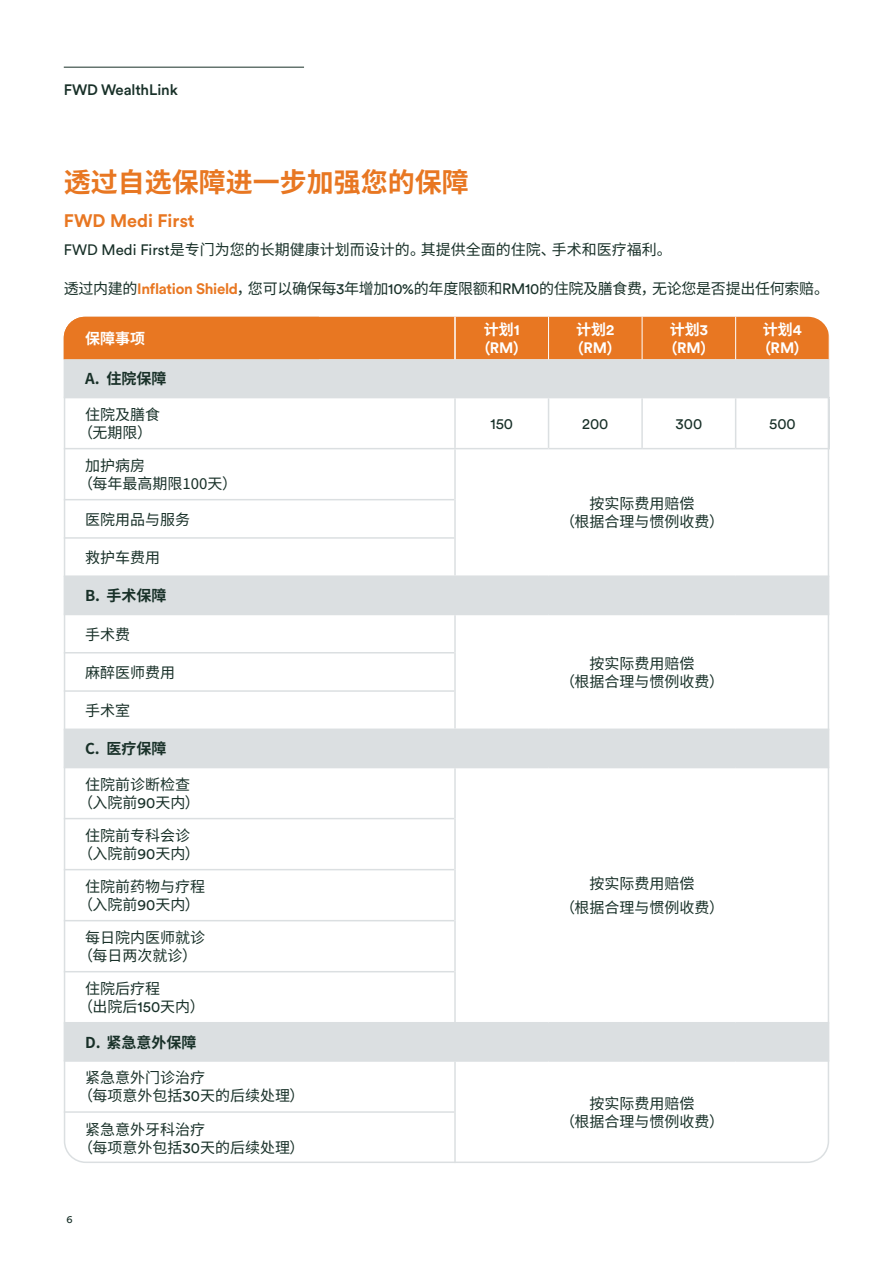
<style>
.page{position:relative;width:893px;height:1263px;background:#fff}
.page>*{position:absolute;margin:0;border:0;box-sizing:border-box;transform-origin:0 0}
.t1{font:700 27px "Noto Sans SC";color:#e87722}
.t2{font:700 18px "FWD Circular";color:#e87722}
.t3{font:15px/18px "Noto Sans SC";color:#183028;text-align:center}
.t4{font:15px "Noto Sans SC";letter-spacing:-.02em;color:#183028}
.t5{font:700 15px "Noto Sans SC";color:#183028}
.t6{font:700 15px "Noto Sans SC";color:#fff}
.t7{font:700 15px "FWD Circular";color:#fff}
.t8{font:500 15px "FWD Circular";letter-spacing:-.005em;color:#183028}
.t9{font:15px "FWD Circular";color:#183028}
.t10{font:10.5px "FWD Circular";color:#183028}
.s1{font-family:"FWD Circular"}
.s2{font-family:"FWD Circular";font-weight:700;color:#e87722}
</style>
<div class="page">
<hr style="left:64px;top:67px;width:240px;height:1px;background:#183028">
<div style="left:64px;top:317px;width:765px;height:42px;background:#e87722"></div>
<svg style="left:64px;top:359px;width:765px;height:701px"></svg>
<hr style="left:454px;top:359px;width:2px;height:38px;background:#dbdfe1">
<hr style="left:64px;top:397px;width:391px;height:1px;background:#dbdfe1">
<hr style="left:455px;top:397px;width:94px;height:1px;background:#dbdfe1">
<hr style="left:549px;top:397px;width:93px;height:1px;background:#dbdfe1">
<hr style="left:642px;top:397px;width:94px;height:1px;background:#dbdfe1">
<hr style="left:736px;top:397px;width:94px;height:1px;background:#dbdfe1">
<hr style="left:454px;top:449px;width:2px;height:51px;background:#dbdfe1">
<hr style="left:454px;top:500px;width:2px;height:38px;background:#dbdfe1">
<hr style="left:454px;top:538px;width:2px;height:37px;background:#dbdfe1">
<hr style="left:454px;top:577px;width:2px;height:37px;background:#dbdfe1">
<hr style="left:454px;top:615px;width:2px;height:38px;background:#dbdfe1">
<hr style="left:454px;top:653px;width:2px;height:38px;background:#dbdfe1">
<hr style="left:454px;top:691px;width:2px;height:37px;background:#dbdfe1">
<hr style="left:454px;top:730px;width:2px;height:37px;background:#dbdfe1">
<hr style="left:454px;top:768px;width:2px;height:51px;background:#dbdfe1">
<hr style="left:454px;top:819px;width:2px;height:51px;background:#dbdfe1">
<hr style="left:454px;top:870px;width:2px;height:51px;background:#dbdfe1">
<hr style="left:454px;top:921px;width:2px;height:51px;background:#dbdfe1">
<hr style="left:454px;top:972px;width:2px;height:50px;background:#dbdfe1">
<hr style="left:454px;top:1023px;width:2px;height:37px;background:#dbdfe1">
<hr style="left:454px;top:1062px;width:2px;height:50px;background:#dbdfe1">
<hr style="left:454px;top:1112px;width:2px;height:51px;background:#dbdfe1">
<hr style="left:64px;top:652px;width:390px;height:1px;background:#dbdfe1">
<hr style="left:64px;top:690px;width:390px;height:2px;background:#dbdfe1">
<hr style="left:64px;top:728px;width:391px;height:2px;background:#dbdfe1">
<hr style="left:455px;top:728px;width:94px;height:2px;background:#dbdfe1">
<hr style="left:549px;top:728px;width:93px;height:2px;background:#dbdfe1">
<hr style="left:642px;top:728px;width:94px;height:2px;background:#dbdfe1">
<hr style="left:736px;top:728px;width:93px;height:2px;background:#dbdfe1">
<hr style="left:64px;top:767px;width:391px;height:1px;background:#dbdfe1">
<hr style="left:455px;top:767px;width:94px;height:1px;background:#dbdfe1">
<hr style="left:549px;top:767px;width:93px;height:1px;background:#dbdfe1">
<hr style="left:642px;top:767px;width:94px;height:1px;background:#dbdfe1">
<hr style="left:736px;top:767px;width:93px;height:1px;background:#dbdfe1">
<hr style="left:64px;top:818px;width:390px;height:1px;background:#dbdfe1">
<hr style="left:64px;top:869px;width:390px;height:1px;background:#dbdfe1">
<hr style="left:64px;top:920px;width:390px;height:1px;background:#dbdfe1">
<hr style="left:64px;top:971px;width:390px;height:1px;background:#dbdfe1">
<hr style="left:64px;top:1022px;width:391px;height:1px;background:#dbdfe1">
<hr style="left:455px;top:1022px;width:94px;height:1px;background:#dbdfe1">
<hr style="left:549px;top:1022px;width:93px;height:1px;background:#dbdfe1">
<hr style="left:642px;top:1022px;width:94px;height:1px;background:#dbdfe1">
<hr style="left:736px;top:1022px;width:93px;height:1px;background:#dbdfe1">
<hr style="left:64px;top:1060px;width:391px;height:2px;background:#dbdfe1">
<hr style="left:455px;top:1060px;width:94px;height:2px;background:#dbdfe1">
<hr style="left:549px;top:1060px;width:93px;height:2px;background:#dbdfe1">
<hr style="left:642px;top:1060px;width:94px;height:2px;background:#dbdfe1">
<hr style="left:736px;top:1060px;width:93px;height:2px;background:#dbdfe1">
<hr style="left:64px;top:1111px;width:390px;height:2px;background:#dbdfe1">
<hr style="left:64px;top:614px;width:391px;height:1px;background:#dbdfe1">
<hr style="left:455px;top:614px;width:94px;height:1px;background:#dbdfe1">
<hr style="left:549px;top:614px;width:93px;height:1px;background:#dbdfe1">
<hr style="left:642px;top:614px;width:94px;height:1px;background:#dbdfe1">
<hr style="left:736px;top:614px;width:93px;height:1px;background:#dbdfe1">
<hr style="left:64px;top:448px;width:391px;height:1px;background:#dbdfe1">
<hr style="left:455px;top:448px;width:94px;height:1px;background:#dbdfe1">
<hr style="left:549px;top:448px;width:93px;height:1px;background:#dbdfe1">
<hr style="left:642px;top:448px;width:94px;height:1px;background:#dbdfe1">
<hr style="left:736px;top:448px;width:94px;height:1px;background:#dbdfe1">
<hr style="left:64px;top:575px;width:391px;height:2px;background:#dbdfe1">
<hr style="left:455px;top:575px;width:94px;height:2px;background:#dbdfe1">
<hr style="left:549px;top:575px;width:93px;height:2px;background:#dbdfe1">
<hr style="left:642px;top:575px;width:94px;height:2px;background:#dbdfe1">
<hr style="left:736px;top:575px;width:93px;height:2px;background:#dbdfe1">
<hr style="left:64px;top:499px;width:390px;height:1px;background:#dbdfe1">
<hr style="left:64px;top:537px;width:390px;height:2px;background:#dbdfe1">
<hr style="left:548px;top:317px;width:1px;height:42px;background:#fff">
<hr style="left:642px;top:317px;width:1px;height:42px;background:#fff">
<hr style="left:735px;top:317px;width:1px;height:42px;background:#fff">
<hr style="left:454px;top:317px;width:2px;height:42px;background:#fff">
<hr style="left:454px;top:398px;width:2px;height:50px;background:#dbdfe1">
<hr style="left:548px;top:398px;width:1px;height:50px;background:#dbdfe1">
<hr style="left:641px;top:398px;width:2px;height:50px;background:#dbdfe1">
<hr style="left:735px;top:398px;width:1px;height:50px;background:#dbdfe1">
<hr style="left:828px;top:398px;width:2px;height:50px;background:#dbdfe1">
<p class="t8" style="left:64px;top:79px;width:116px">FWD WealthLink</p>
<h1 class="t1" style="left:64px;top:167px;width:407px">透过自选保障进一步加强您的保障</h1>
<p class="t2" style="left:64px;top:208px;width:132px">FWD Medi First</p>
<p class="t3" style="left:64px;top:241px;width:610px"><span class="s1">FWD Medi First</span>是专门为您的长期健康计划而设计的。其提供全面的住院、手术和医疗福利。</p>
<p class="t4" style="left:64px;top:280px;width:767px">透过内建的<span class="s2">Inflation Shield</span>，您可以确保每<span class="s1">3</span>年增加<span class="s1">10%</span>的年度限额和<span class="s1">RM10</span>的住院及膳食费，无论您是否提出任何索赔。</p>
<p class="t6" style="left:85px;top:330px;width:61px">保障事项</p>
<p class="t6" style="left:484px;top:321px;width:37px">计划<span class="s1">1</span></p>
<p class="t7" style="left:485px;top:338px;width:35px">(RM)</p>
<p class="t6" style="left:576px;top:321px;width:40px">计划<span class="s1">2</span></p>
<p class="t7" style="left:579px;top:338px;width:35px">(RM)</p>
<p class="t6" style="left:670px;top:321px;width:40px">计划<span class="s1">3</span></p>
<p class="t7" style="left:672px;top:338px;width:35px">(RM)</p>
<p class="t6" style="left:763px;top:321px;width:40px">计划<span class="s1">4</span></p>
<p class="t7" style="left:766px;top:338px;width:35px">(RM)</p>
<p class="t5" style="left:85px;top:370px;width:83px">A. 住院保障</p>
<p class="t3" style="left:78px;top:406px;width:83px">住院及膳食（无期限）</p>
<p class="t3" style="left:78px;top:457px;width:160px;text-align:left;text-indent:7px">加护病房<br>（每年最高期限100天）</p>
<p class="t9" style="left:490px;top:414px;width:24px">150</p>
<p class="t9" style="left:582px;top:414px;width:28px">200</p>
<p class="t9" style="left:676px;top:414px;width:28px">300</p>
<p class="t9" style="left:769px;top:414px;width:28px">500</p>
<p class="t3" style="left:590px;top:495px;width:106px">按实际费用赔偿</p>
<p class="t3" style="left:85px;top:511px;width:107px">医院用品与服务</p>
<p class="t3" style="left:560px;top:513px;width:165px">（根据合理与惯例收费）</p>
<p class="t3" style="left:85px;top:549px;width:77px">救护车费用</p>
<p class="t5" style="left:85px;top:587px;width:83px">B. 手术保障</p>
<p class="t3" style="left:85px;top:625px;width:47px">手术费</p>
<p class="t3" style="left:560px;top:655px;width:165px">按实际费用赔偿<br>（根据合理与惯例收费）</p>
<p class="t3" style="left:85px;top:664px;width:91px">麻醉医师费用</p>
<p class="t3" style="left:85px;top:702px;width:46px">手术室</p>
<p class="t5" style="left:85px;top:740px;width:83px">C. 医疗保障</p>
<p class="t3" style="left:78px;top:776px;width:123px">住院前诊断检查（入院前<span class="s1">90</span>天内）</p>
<p class="t3" style="left:78px;top:827px;width:123px">住院前专科会诊（入院前<span class="s1">90</span>天内）</p>
<p class="t3" style="left:78px;top:878px;width:128px">住院前药物与疗程（入院前<span class="s1">90</span>天内）</p>
<p class="t3" style="left:78px;top:929px;width:128px">每日院内医师就诊（每日两次就诊）</p>
<p class="t3" style="left:78px;top:980px;width:128px;text-align:left;text-indent:7px">住院后疗程<br>（出院后<span class="s1">150</span>天内）</p>
<p class="t5" style="left:85px;top:1034px;width:113px">D. 紧急意外保障</p>
<p class="t3" style="left:78px;top:1069px;width:228px;text-align:left;text-indent:7px">紧急意外门诊治疗<br>（每项意外包括<span class="s1">30</span>天的后续处理）</p>
<p class="t3" style="left:78px;top:1120px;width:228px;text-align:left;text-indent:7px">紧急意外牙科治疗<br>（每项意外包括<span class="s1">30</span>天的后续处理）</p>
<p class="t10" style="left:66px;top:1212px;width:8px">6</p>
<p class="t3" style="left:560px;top:872px;width:165px;line-height:24px">按实际费用赔偿<br>（根据合理与惯例收费）</p>
<p class="t3" style="left:560px;top:1095px;width:165px">按实际费用赔偿<br>（根据合理与惯例收费）</p>
</div>
